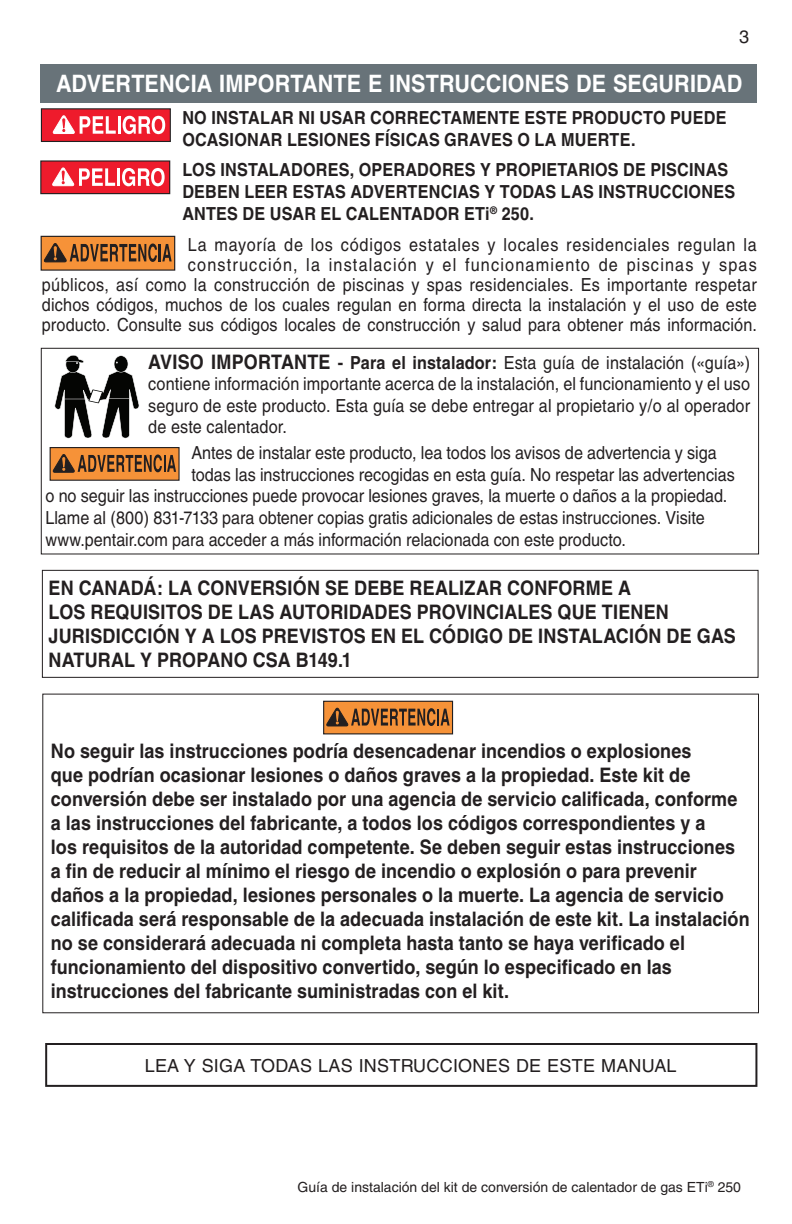
<style>
.page{position:relative;width:792px;height:1224px;background:#fff}
.page>*{position:absolute;margin:0;border:0;box-sizing:border-box;transform-origin:0 0}
.t1{font:700 24px "Helvetica";letter-spacing:.005em;color:#fff;scale:.9 1}
.t2{font:700 20px/24px "Helvetica";letter-spacing:.005em;color:#231f20;scale:.9 1}
.Body_Text{font:18px/20px "Helvetica";letter-spacing:.015em;color:#231f20;text-align:right;scale:.9 1}
.Body_text{font:18px "Helvetica";color:#231f20;scale:.9 1}
.t3{font:700 18px/21.6px "Helvetica";letter-spacing:.01em;color:#231f20;scale:.9 1}
.Num_List{font:18px "Helvetica";letter-spacing:.015em;color:#231f20}
.Body_Text-2{font:18px "Helvetica";letter-spacing:.015em;color:#231f20}
.t4{font:14px "Helvetica";color:#231f20}
.s1{font-weight:700;font-size:20px}
.s2{font-weight:700}
</style>
<div class="page">
<div style="left:41px;top:236px;width:134px;height:34px;background:#f69238"></div>
<div style="left:41px;top:236px;width:134px;height:35px;border:1px solid #231f20"></div>
<svg style="left:44px;top:243px;width:128px;height:20px"></svg>
<div style="left:41px;top:109px;width:129px;height:32px;background:#ee1b2c"></div>
<div style="left:41px;top:108px;width:130px;height:34px;border:1px solid #231f20"></div>
<svg style="left:52px;top:115px;width:64px;height:19px"></svg>
<hr style="left:118px;top:116px;width:3px;height:18px;background:#fff">
<svg style="left:123px;top:116px;width:42px;height:18px"></svg>
<div style="left:50px;top:448px;width:129px;height:32px;background:#f69238"></div>
<div style="left:50px;top:447px;width:130px;height:34px;border:1px solid #231f20"></div>
<svg style="left:52px;top:454px;width:124px;height:19px"></svg>
<svg style="left:54px;top:355px;width:85px;height:83px"></svg>
<div style="left:41px;top:161px;width:129px;height:33px;background:#ee1b2c"></div>
<div style="left:40px;top:160px;width:130px;height:34px;border:1px solid #231f20"></div>
<svg style="left:52px;top:167px;width:63px;height:20px"></svg>
<hr style="left:117px;top:168px;width:3px;height:18px;background:#fff">
<svg style="left:122px;top:168px;width:43px;height:18px"></svg>
<div style="left:41px;top:348px;width:718px;height:206px;border:1px solid #231f20"></div>
<div style="left:42px;top:570px;width:717px;height:108px;border:1px solid #231f20"></div>
<div style="left:324px;top:701px;width:129px;height:33px;background:#f69238"></div>
<div style="left:323px;top:701px;width:130px;height:33px;border:1px solid #231f20"></div>
<svg style="left:326px;top:707px;width:124px;height:20px"></svg>
<div style="left:45px;top:1043px;width:712px;height:44px;border:2px solid #231f20"></div>
<div style="left:40px;top:64px;width:717px;height:39px;background:#687379"></div>
<p class="Body_Text-2" style="left:739px;top:26px;width:12px">3</p>
<p class="t1" style="left:56px;top:69px;width:764px">ADVERTENCIA IMPORTANTE E INSTRUCCIONES DE SEGURIDAD</p>
<p class="t3" style="left:182px;top:107px;width:606px">NO INSTALAR NI USAR CORRECTAMENTE ESTE PRODUCTO PUEDE<br>OCASIONAR LESIONES FÍSICAS GRAVES O LA MUERTE.</p>
<p class="t3" style="left:182px;top:159px;width:616px">LOS INSTALADORES, OPERADORES Y PROPIETARIOS DE PISCINAS<br>DEBEN LEER ESTAS ADVERTENCIAS Y TODAS LAS INSTRUCCIONES<br>ANTES DE USAR EL CALENTADOR ETi<sup>®</sup> 250.</p>
<p class="Body_Text" style="left:42px;top:234px;width:796px">La mayoría de los códigos estatales y locales residenciales regulan la<br>construcción, la instalación y el funcionamiento de piscinas y spas<br>públicos, así como la construcción de piscinas y spas residenciales. Es importante respetar dichos códigos, muchos de los cuales regulan en forma directa la instalación y el uso de este producto. Consulte sus códigos locales de construcción y salud para obtener más información.</p>
<p class="Body_Text" style="left:148px;top:351px;width:670px;line-height:21.6px;text-align:justify"><span class="s1">AVISO IMPORTANTE</span> <span class="s2">- Para el instalador:</span> Esta guía de instalación («guía») contiene información importante acerca de la instalación, el funcionamiento y el uso seguro de este producto. Esta guía se debe entregar al propietario y/o al operador de este calentador.</p>
<p class="Body_text" style="left:191px;top:443px;width:585px">Antes de instalar este producto, lea todos los avisos de advertencia y siga</p>
<p class="Body_text" style="left:191px;top:464px;width:605px">todas las instrucciones recogidas en esta guía. No respetar las advertencias</p>
<p class="Body_text" style="left:45px;top:486px;width:759px">o no seguir las instrucciones puede provocar lesiones graves, la muerte o daños a la propiedad.</p>
<p class="Body_text" style="left:45px;top:507px;width:734px">Llame al (800) 831-7133 para obtener copias gratis adicionales de estas instrucciones. Visite</p>
<p class="Body_text" style="left:45px;top:529px;width:646px">www.pentair.com para acceder a más información relacionada con este producto.</p>
<p class="t2" style="left:49px;top:575px;width:765px">EN CANADÁ: LA CONVERSIÓN SE DEBE REALIZAR CONFORME A<br>LOS REQUISITOS DE LAS AUTORIDADES PROVINCIALES QUE TIENEN JURISDICCIÓN Y A LOS PREVISTOS EN EL CÓDIGO DE INSTALACIÓN DE GAS NATURAL Y PROPANO CSA B149.1</p>
<p class="t2" style="left:51px;top:739px;width:778px">No seguir las instrucciones podría desencadenar incendios o explosiones<br>que podrían ocasionar lesiones o daños graves a la propiedad. Este kit de conversión debe ser instalado por una agencia de servicio calificada, conforme a las instrucciones del fabricante, a todos los códigos correspondientes y a<br>los requisitos de la autoridad competente. Se deben seguir estas instrucciones a fin de reducir al mínimo el riesgo de incendio o explosión o para prevenir daños a la propiedad, lesiones personales o la muerte. La agencia de servicio calificada será responsable de la adecuada instalación de este kit. La instalación no se considerará adecuada ni completa hasta tanto se haya verificado el funcionamiento del dispositivo convertido, según lo especificado en las instrucciones del fabricante suministradas con el kit.</p>
<p class="Num_List" style="left:145px;top:1055px;width:533px">LEA Y SIGA TODAS LAS INSTRUCCIONES DE ESTE MANUAL</p>
<p class="t4" style="left:298px;top:1179px;width:445px">Guía de instalación del kit de conversión de calentador de gas ETi<sup>®</sup> 250</p>
</div>
